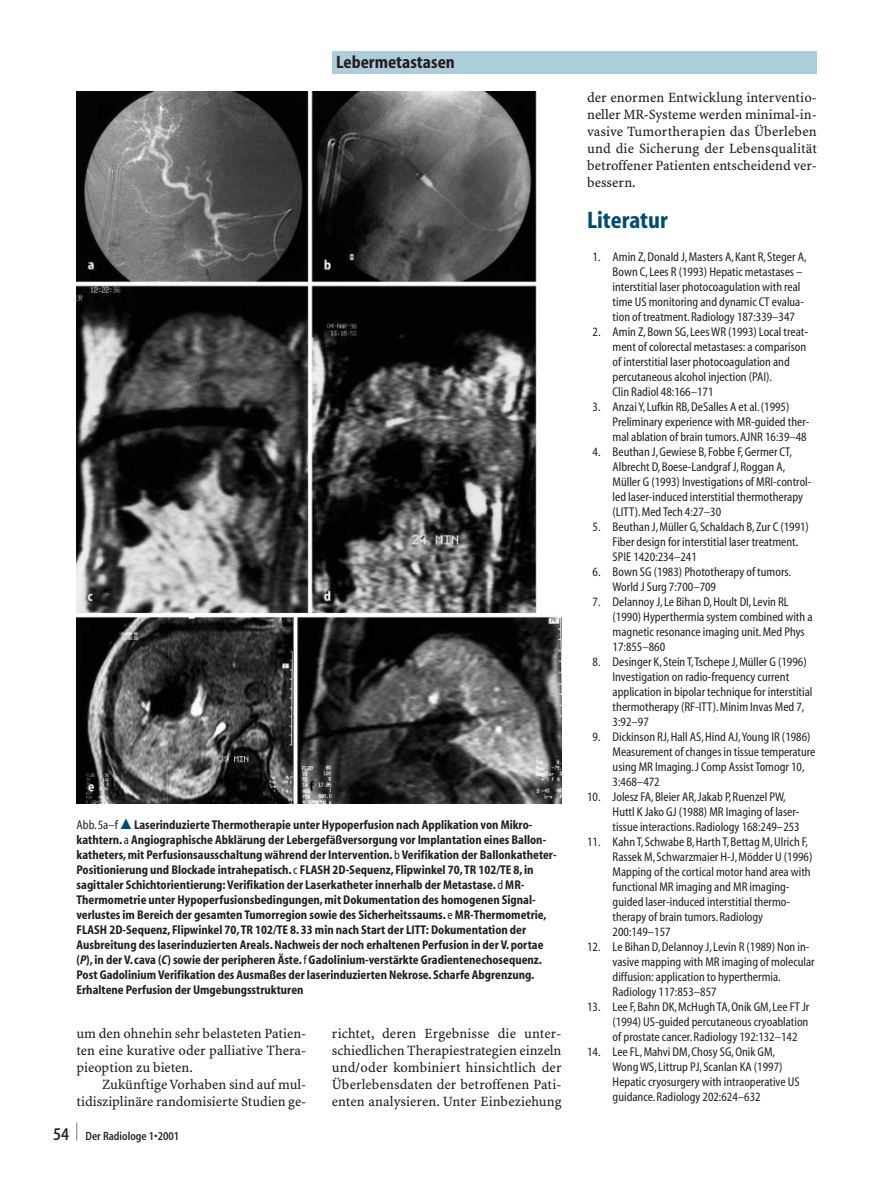
<style>
.page{position:relative;width:893px;height:1178px;background:#fff}
.page>*{position:absolute;margin:0;border:0;box-sizing:border-box;transform-origin:0 0}
.t1{font:700 condensed 24px "S Myriad";color:#004b6c}
.t2{font:700 condensed 18px "S Myriad";color:#231f20}
.t3{font:600 condensed 18px "S Myriad";color:#231f20;scale:.38 1}
.t4{font:14.25px/17px "S Minion Plus";color:#231f20;text-align:justify}
.t5{font:condensed 12.75px/15px "S Myriad";color:#231f20}
.t6{font:700 condensed 12.75px/15px "S Myriad";color:#231f20}
.t7{font:600 condensed 12px "S Myriad";color:#231f20}
.s1{font-weight:400}
.s2{font-family:"Mathematical Pi Six";font-weight:400;font-stretch:normal;font-size:14.25px;color:#004b6c}
.s3{font-style:italic}
.s4{font-size:18px}
</style>
<div class="page">
<div style="left:332px;top:51px;width:484px;height:23px;background:#aecddc"></div>
<img style="left:77px;top:91px;width:484px;height:713px">
<h2 class="t2" style="left:336px;top:55px;width:120px">Lebermetastasen</h2>
<p class="t6" style="left:77px;top:818px;width:481px"><span class="s1">Abb.5a–f</span> <span class="s2">-</span> Laserinduzierte Thermotherapie unter Hypoperfusion nach Applikation von Mikro&shy;kathtern. <span class="s1">a</span> Angiographische Abklärung der Lebergefäßversorgung vor Implantation eines Ballon&shy;katheters, mit Perfusionsausschaltung während der Intervention. <span class="s1">b</span> Verifikation der Ballonkatheter-Positionierung und Blockade intrahepatisch.<span class="s1">c</span> FLASH 2D-Sequenz, Flipwinkel 70,TR 102/TE 8, in sagittaler Schichtorientierung: Verifikation der Laserkatheter innerhalb der Metastase. <span class="s1">d</span> MR-Thermometrie unter Hypoperfusionsbedingungen, mit Dokumentation des homogenen Signal&shy;verlustes im Bereich der gesamten Tumorregion sowie des Sicherheitssaums. <span class="s1">e</span> MR-Thermometrie, FLASH 2D-Sequenz, Flipwinkel 70,TR 102/TE 8. 33 min nach Start der LITT: Dokumentation der Ausbreitung des laserinduzierten Areals. Nachweis der noch erhaltenen Perfusion in der V. portae (<span class="s3">P</span>), in der V. cava (<span class="s3">C</span>) sowie der peripheren Äste.<span class="s1">f</span> Gadolinium-verstärkte Gradientenechosequenz.<br>Post Gadolinium Verifikation des Ausmaßes der laserinduzierten Nekrose. Scharfe Abgrenzung.<br>Erhaltene Perfusion der Umgebungsstrukturen</p>
<p class="t4" style="left:77px;top:1026px;width:231px">um den ohnehin sehr belasteten Patien&shy;ten eine kurative oder palliative Thera&shy;pieoption zu bieten.</p>
<p class="t4" style="left:77px;top:1077px;width:231px;text-align:right">Zukünftige Vorhaben sind auf mul&shy;tidisziplinäre randomisierte Studien ge-</p>
<h2 class="t3" style="left:76px;top:1123px;width:5px">|</h2>
<p class="t7" style="left:53px;top:1131px;width:128px"><span class="s4">54</span> Der Radiologe 1•2001</p>
<p class="t4" style="left:332px;top:1026px;width:231px">richtet, deren Ergebnisse die unter&shy;schiedlichen Therapiestrategien einzeln und/oder kombiniert hinsichtlich der Überlebensdaten der betroffenen Pati&shy;enten analysieren. Unter Einbeziehung</p>
<p class="t4" style="left:587px;top:90px;width:231px">der enormen Entwicklung interventio&shy;neller MR-Systeme werden minimal-in&shy;vasive Tumortherapien das Überleben und die Sicherung der Lebensqualität betroffener Patienten entscheidend ver&shy;bessern.</p>
<h1 class="t1" style="left:587px;top:211px;width:82px">Literatur</h1>
<p class="t5" style="left:612px;top:249px;width:195px;text-indent:-20px">1. Amin Z,Donald J,Masters A,Kant R,Steger A, Bown C,Lees R (1993) Hepatic metastases – interstitial laser photocoagulation with real time US monitoring and dynamic CT evalua&shy;tion of treatment.Radiology 187:339–347</p>
<p class="t5" style="left:612px;top:324px;width:197px;text-indent:-20px">2. Amin Z,Bown SG,Lees WR (1993) Local treat&shy;ment of colorectal metastases: a comparison of interstitial laser photocoagulation and percutaneous alcohol injection (PAI).<br>Clin Radiol 48:166–171</p>
<p class="t5" style="left:612px;top:399px;width:198px;text-indent:-20px">3. Anzai Y,Lufkin RB,DeSalles A et al.(1995)<br>Preliminary experience with MR-guided ther&shy;mal ablation of brain tumors.AJNR 16:39–48</p>
<p class="t5" style="left:612px;top:444px;width:200px;text-indent:-20px">4. Beuthan J,Gewiese B,Fobbe F,Germer CT, Albrecht D,Boese-Landgraf J,Roggan A, Müller G (1993) Investigations of MRI-control&shy;led laser-induced interstitial thermotherapy (LITT).Med Tech 4:27–30</p>
<p class="t5" style="left:612px;top:519px;width:198px;text-indent:-20px">5. Beuthan J,Müller G,Schaldach B,Zur C (1991)<br>Fiber design for interstitial laser treatment.<br>SPIE 1420:234–241</p>
<p class="t5" style="left:612px;top:564px;width:180px;text-indent:-20px">6. Bown SG (1983) Phototherapy of tumors.<br>World J Surg 7:700–709</p>
<p class="t5" style="left:612px;top:594px;width:201px;text-indent:-20px">7. Delannoy J,Le Bihan D,Hoult DI,Levin RL (1990) Hyperthermia system combined with a magnetic resonance imaging unit.Med Phys 17:855–860</p>
<p class="t5" style="left:612px;top:654px;width:201px;text-indent:-20px">8. Desinger K,Stein T,Tschepe J,Müller G (1996)<br>Investigation on radio-frequency current application in bipolar technique for interstitial thermotherapy (RF-ITT).Minim Invas Med 7, 3:92–97</p>
<p class="t5" style="left:612px;top:729px;width:204px;text-indent:-20px">9. Dickinson RJ,Hall AS,Hind AJ,Young IR (1986)<br>Measurement of changes in tissue temperature using MR Imaging.J Comp Assist Tomogr 10, 3:468–472</p>
<p class="t5" style="left:612px;top:789px;width:188px;text-indent:-26px">10. Jolesz FA,Bleier AR,Jakab P,Ruenzel PW,<br>Huttl K Jako GJ (1988) MR Imaging of laser&shy;tissue interactions.Radiology 168:249–253</p>
<p class="t5" style="left:612px;top:834px;width:201px;text-indent:-26px">11. Kahn T,Schwabe B,Harth T,Bettag M,Ulrich F, Rassek M,Schwarzmaier H-J,Mödder U (1996)<br>Mapping of the cortical motor hand area with functional MR imaging and MR imaging&shy;guided laser-induced interstitial thermo&shy;therapy of brain tumors.Radiology 200:149–157</p>
<p class="t5" style="left:612px;top:939px;width:204px;text-indent:-26px">12. Le Bihan D,Delannoy J,Levin R (1989) Non in&shy;vasive mapping with MR imaging of molecular diffusion: application to hyperthermia.<br>Radiology 117:853–857</p>
<p class="t5" style="left:612px;top:999px;width:198px;text-align:justify;text-indent:-26px">13. Lee F,Bahn DK,McHugh TA,Onik GM,Lee FT Jr (1994) US-guided percutaneous cryoablation of prostate cancer.Radiology 192:132–142</p>
<p class="t5" style="left:612px;top:1044px;width:188px;text-indent:-26px">14. Lee FL,Mahvi DM,Chosy SG,Onik GM, Wong WS,Littrup PJ,Scanlan KA (1997)<br>Hepatic cryosurgery with intraoperative US guidance.Radiology 202:624–632</p>
</div>
